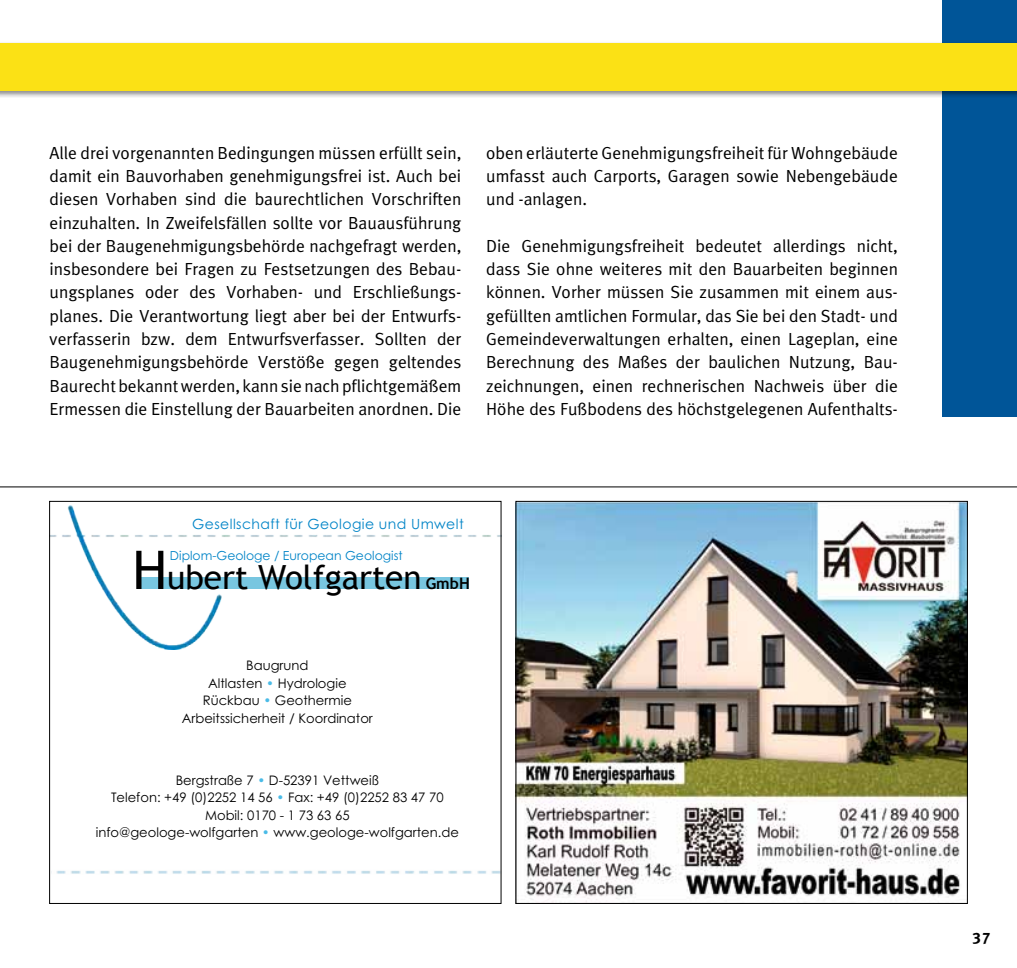
<style>
.page{position:relative;width:1017px;height:968px;background:#fff}
.page>*{position:absolute;margin:0;border:0;box-sizing:border-box;transform-origin:0 0}
.t1{font:33.25px "Trebuchet MS";color:#000}
.t2{font:17.5px/23.3px "Meta Plus Normal";color:#000;text-align:justify}
.t3{font:700 15.75px "Meta";color:#000}
.t4{font:14px "Century Gothic";letter-spacing:.03em;color:#0084c7}
.t5{font:13.12px/17.5px "Century Gothic";color:#000;text-align:center}
.t6{font:12.42px "Century Gothic";color:#0084c7}
.s1{font-size:53.38px}
.s2{font-weight:700;font-size:15.75px}
.s3{color:#4abbe7}
</style>
<div class="page">
<img style="left:51px;top:505px;width:448px;height:144px">
<div style="left:137px;top:577px;width:332px;height:12px;background:#78c6e0"></div>
<img style="left:56px;top:870px;width:443px;height:4px">
<img style="left:517px;top:503px;width:449px;height:398px">
<div style="left:943px;top:0;width:74px;height:417px;background:#005598"></div>
<hr style="left:0;top:486px;width:1017px;height:1px;background:#000">
<div style="left:0;top:40px;width:1017px;height:58px;background:#000;opacity:.5"></div>
<div style="left:0;top:43px;width:1017px;height:48px;background:#fbe115"></div>
<p class="t2" style="left:50px;top:141px;width:413px">Alle drei vorgenannten Bedingungen müssen erfüllt sein, damit ein Bauvorhaben genehmigungsfrei ist. Auch bei diesen Vorhaben sind die baurechtlichen Vorschriften einzuhalten. In Zweifelsfällen sollte vor Bauausführung bei der Baugenehmigungsbehörde nachgefragt werden, insbesondere bei Fragen zu Festsetzungen des Bebau&shy;ungsplanes oder des Vorhaben- und Erschließungs&shy;planes. Die Verantwortung liegt aber bei der Entwurfs&shy;verfasserin bzw. dem Entwurfsverfasser. Sollten der Baugenehmigungsbehörde Verstöße gegen geltendes Baurecht bekannt werden, kann sie nach pflichtgemäßem Ermessen die Einstellung der Bauarbeiten anordnen. Die</p>
<p class="t2" style="left:486px;top:141px;width:413px">oben erläuterte Genehmigungsfreiheit für Wohngebäude umfasst auch Carports, Garagen sowie Nebengebäude und -anlagen.</p>
<p class="t2" style="left:486px;top:234px;width:413px">Die Genehmigungsfreiheit bedeutet allerdings nicht, dass Sie ohne weiteres mit den Bauarbeiten beginnen können. Vorher müssen Sie zusammen mit einem aus&shy;gefüllten amtlichen Formular, das Sie bei den Stadt- und Gemeindeverwaltungen erhalten, einen Lageplan, eine Berechnung des Maßes der baulichen Nutzung, Bau&shy;zeichnungen, einen rechnerischen Nachweis über die Höhe des Fußbodens des höchstgelegenen Aufenthalts-</p>
<p class="t4" style="left:192px;top:515px;width:273px">Gesellschaft für Geologie und Umwelt</p>
<p class="t6" style="left:170px;top:547px;width:234px">Diplom-Geologe / European Geologist</p>
<h1 class="t1" style="left:132px;top:557px;width:339px"><span class="s1">H</span>ubert Wolfgarten <span class="s2">GmbH</span></h1>
<p class="t5" style="left:182px;top:656px;width:193px">Baugrund<br>Altlasten <span class="s3">•</span> Hydrologie<br>Rückbau <span class="s3">•</span> Geothermie<br>Arbeitssicherheit / Koordinator</p>
<p class="t5" style="left:96px;top:771px;width:365px">Bergstraße 7 <span class="s3">•</span> D-52391 Vettweiß<br>Telefon: +49 (0)2252 14 56 <span class="s3">•</span> Fax: +49 (0)2252 83 47 70<br>Mobil: 0170 - 1 73 63 65<br>info@geologe-wolfgarten <span class="s3">•</span> www.geologe-wolfgarten.de</p>
<p class="t3" style="left:972px;top:925px;width:20px">37</p>
</div>
